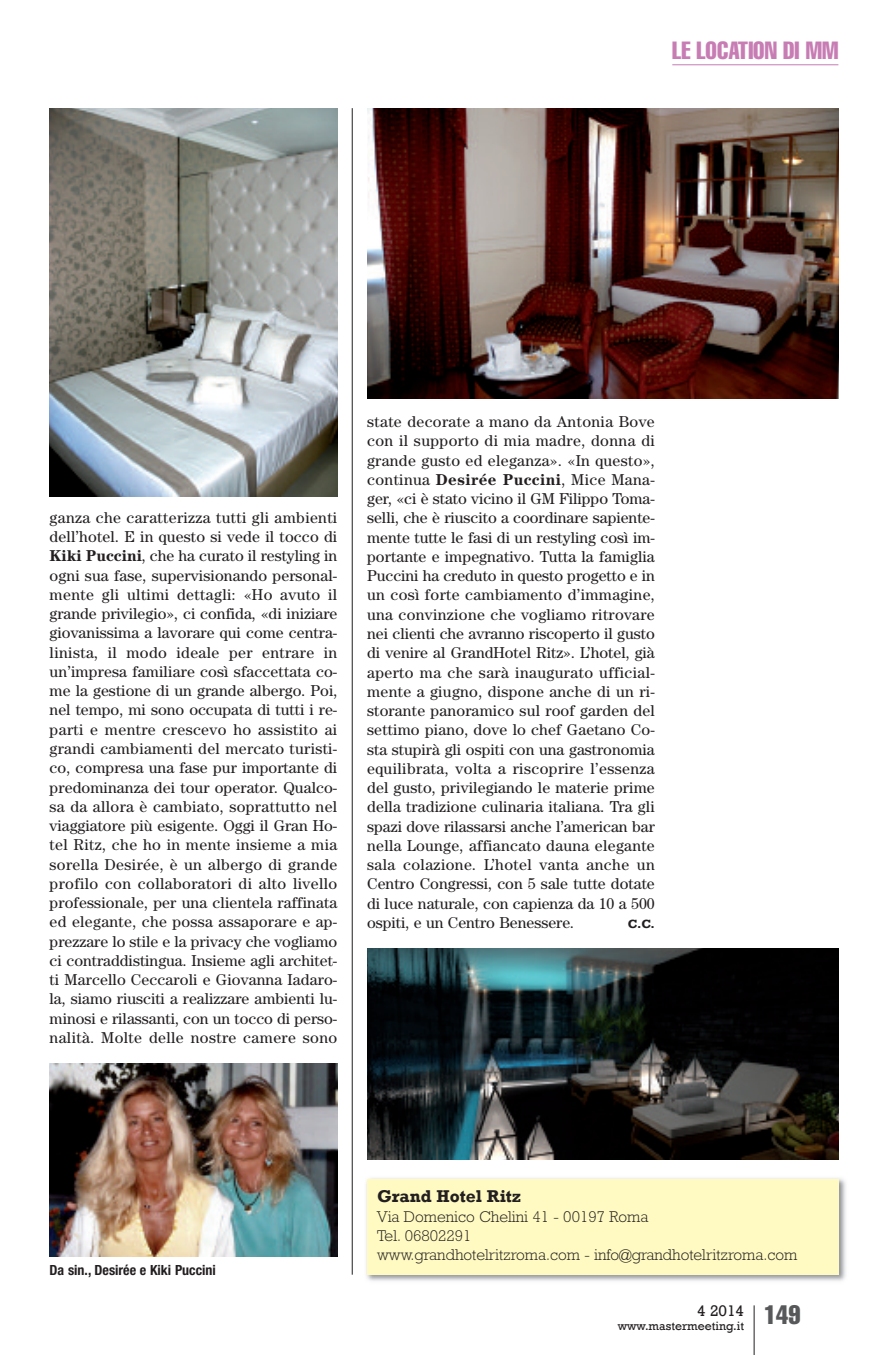
<style>
.page{position:relative;width:893px;height:1355px;background:#fff}
.page>*{position:absolute;margin:0;border:0;box-sizing:border-box;transform-origin:0 0}
.t1{font:extra-condensed 24.5px "Helvetica";color:#c77db4}
.t2{font:700 17.5px "Rockwell";color:#231f20}
.t3{font:15.75px/19.2px "Century";color:#231f20;text-align:justify}
.t4{font:300 15.75px/19.2px "Rockwell";color:#231f20}
.t5{font:15.75px "Rockwell";color:#231f20}
.t6{font:700 condensed 14px "Helvetica Neue";color:#231f20}
.t7{font:12.25px "Rockwell";color:#231f20}
.t8{font:700 12.25px "Rockwell";color:#231f20}
.s1{font-weight:700}
</style>
<div class="page">
<hr style="left:754px;top:1305px;width:1px;height:49px;background:#231f20">
<hr style="left:672px;top:64px;width:166px;height:1px;background:#c77db4">
<hr style="left:352px;top:108px;width:1px;height:1166px;background:#231f20">
<img style="left:366px;top:1178px;width:480px;height:103px">
<div style="left:367px;top:1178px;width:471px;height:96px;background:#fffac1"></div>
<img style="left:367px;top:108px;width:471px;height:291px">
<img style="left:50px;top:1063px;width:287px;height:192px">
<img style="left:50px;top:108px;width:287px;height:388px">
<img style="left:367px;top:948px;width:471px;height:211px">
<h1 class="t1" style="left:672px;top:42px;width:168px">LE LOCATION DI MM</h1>
<p class="t3" style="left:50px;top:509px;width:289px">ganza che caratterizza tutti gli ambienti dell’hotel. E in questo si vede il tocco di <span class="s1">Kiki Puccini</span>, che ha curato il restyling in ogni sua fase, supervisionando personal&shy;mente gli ultimi dettagli: «Ho avuto il grande privilegio», ci confida, «di iniziare giovanissima a lavorare qui come centra&shy;linista, il modo ideale per entrare in un’impresa familiare così sfaccettata co&shy;me la gestione di un grande albergo. Poi, nel tempo, mi sono occupata di tutti i re&shy;parti e mentre crescevo ho assistito ai grandi cambiamenti del mercato turisti&shy;co, compresa una fase pur importante di predominanza dei tour operator. Qualco&shy;sa da allora è cambiato, soprattutto nel viaggiatore più esigente. Oggi il Gran Ho&shy;tel Ritz, che ho in mente insieme a mia sorella Desirée, è un albergo di grande profilo con collaboratori di alto livello professionale, per una clientela raffinata ed elegante, che possa assaporare e ap&shy;prezzare lo stile e la privacy che vogliamo ci contraddistingua. Insieme agli architet&shy;ti Marcello Ceccaroli e Giovanna Iadaro&shy;la, siamo riusciti a realizzare ambienti lu&shy;minosi e rilassanti, con un tocco di perso&shy;nalità. Molte delle nostre camere sono</p>
<p class="t3" style="left:367px;top:413px;width:289px">state decorate a mano da Antonia Bove con il supporto di mia madre, donna di grande gusto ed eleganza». «In questo», continua <span class="s1">Desirée Puccini</span>, Mice Mana&shy;ger, «ci è stato vicino il GM Filippo Toma&shy;selli, che è riuscito a coordinare sapiente&shy;mente tutte le fasi di un restyling così im&shy;portante e impegnativo. Tutta la famiglia Puccini ha creduto in questo progetto e in un così forte cambiamento d’immagine, una convinzione che vogliamo ritrovare nei clienti che avranno riscoperto il gusto di venire al GrandHotel Ritz». L’hotel, già aperto ma che sarà inaugurato ufficial&shy;mente a giugno, dispone anche di un ri&shy;storante panoramico sul roof garden del settimo piano, dove lo chef Gaetano Co&shy;sta stupirà gli ospiti con una gastronomia equilibrata, volta a riscoprire l’essenza del gusto, privilegiando le materie prime della tradizione culinaria italiana. Tra gli spazi dove rilassarsi anche l’american bar nella Lounge, affiancato dauna elegante sala colazione. L’hotel vanta anche un Centro Congressi, con 5 sale tutte dotate di luce naturale, con capienza da 10 a 500 ospiti, e un Centro Benessere.</p>
<p class="t8" style="left:628px;top:916px;width:28px">C.C.</p>
<p class="t6" style="left:50px;top:1264px;width:168px">Da sin., Desirée e Kiki Puccini</p>
<p class="t2" style="left:377px;top:1185px;width:146px">Grand Hotel Ritz</p>
<p class="t4" style="left:377px;top:1208px;width:422px">Via Domenico Chelini 41 - 00197 Roma<br>Tel. 06802291<br>www.grandhotelritzroma.com - info@grandhotelritzroma.com</p>
<p class="t7" style="left:618px;top:1318px;width:184px">www.mastermeeting.it <sup>149</sup></p>
<p class="t5" style="left:697px;top:1300px;width:49px">4 2014</p>
</div>
